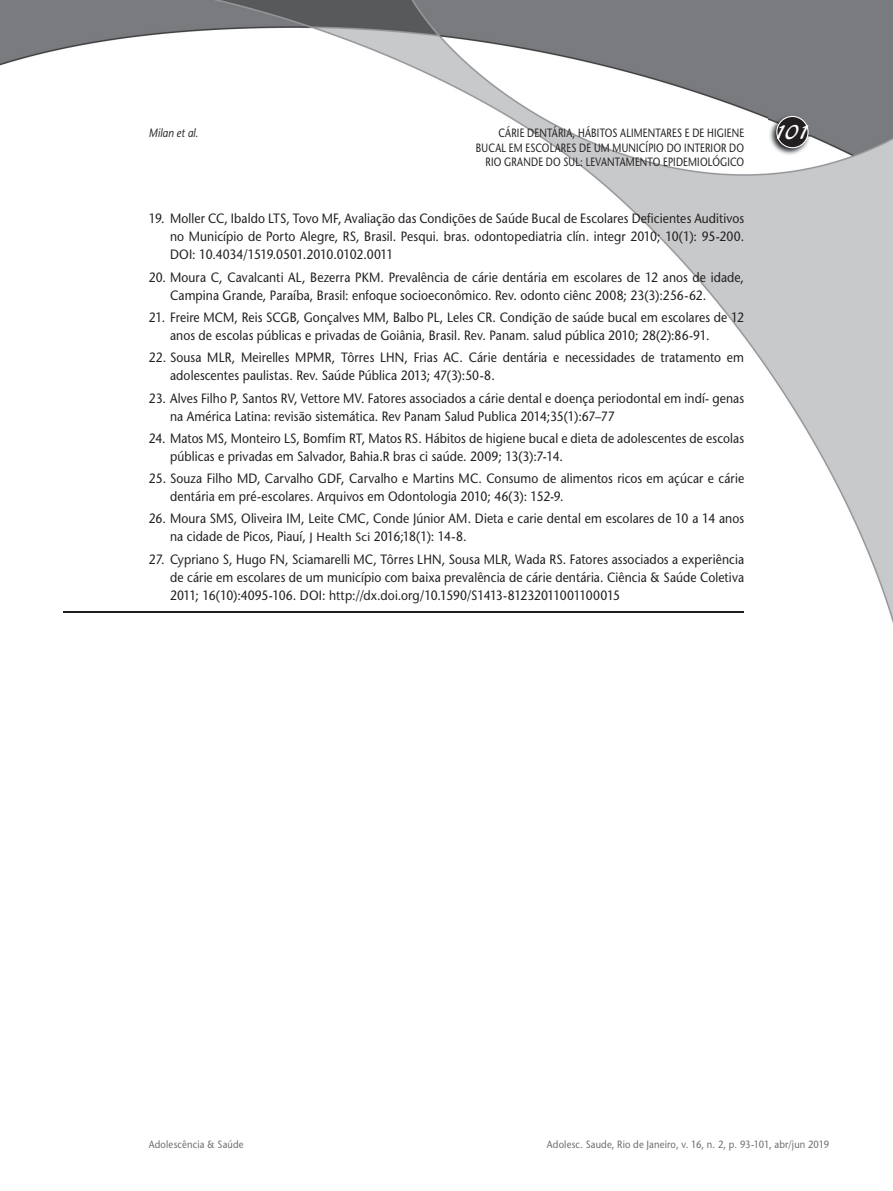
<style>
.page{position:relative;width:893px;height:1191px;background:#fff}
.page>*{position:absolute;margin:0;border:0;box-sizing:border-box;transform-origin:0 0}
.t1{font:21px "Blacklight D";color:#fff}
.t2{font:13.5px/18px "Stone Sans";letter-spacing:.005em;color:#231f20;scale:.9 1}
.t3{font:12px/14.4px "Stone Sans";letter-spacing:.02em;color:#231f20;text-align:right;scale:.8 1}
.t4{font:italic 12px "Stone Sans";letter-spacing:.01em;color:#231f20;scale:.85 1}
.t5{font:10.5px "Stone Sans";letter-spacing:.02em;color:#6c6d70;scale:.9 1}
.s1{font-size:12px}
</style>
<div class="page">
<img style="left:0;top:0;width:893px;height:623px">
<img style="left:769px;top:115px;width:41px;height:41px">
<svg style="left:776px;top:116px;width:33px;height:32px"></svg>
<hr style="left:64px;top:611px;width:680px;height:1px;background:#231f20">
<p class="t4" style="left:149px;top:126px;width:60px">Milan et al.</p>
<p class="t3" style="left:498px;top:126px;width:309px">CÁRIE DENTÁRIA, HÁBITOS ALIMENTARES E DE HIGIENE</p>
<h1 class="t1" style="left:774px;top:119px;width:38px">101</h1>
<p class="t3" style="left:476px;top:140px;width:337px">BUCAL EM ESCOLARES DE UM MUNICÍPIO DO INTERIOR DO<br>RIO GRANDE DO SUL: LEVANTAMENTO EPIDEMIOLÓGICO</p>
<p class="t2" style="left:170px;top:210px;width:639px;text-align:justify;text-indent:-21px">19. Moller CC, Ibaldo LTS, Tovo MF, Avaliação das Condições de Saúde Bucal de Escolares Deficientes Auditivos no Município de Porto Alegre, RS, Brasil. Pesqui. bras. odontopediatria clín. integr 2010; 10(1): 95-200.<br>DOI: 10.4034/1519.0501.2010.0102.0011</p>
<p class="t2" style="left:170px;top:268px;width:639px;text-indent:-21px">20. Moura C, Cavalcanti AL, Bezerra PKM. Prevalência de cárie dentária em escolares de 12 anos de idade,<br>Campina Grande, Paraíba, Brasil: enfoque socioeconômico. Rev. odonto ciênc 2008; 23(3):256-62.</p>
<p class="t2" style="left:170px;top:308px;width:639px;text-indent:-21px">21. Freire MCM, Reis SCGB, Gonçalves MM, Balbo PL, Leles CR. Condição de saúde bucal em escolares de 12 anos de escolas públicas e privadas de Goiânia, Brasil. Rev. Panam. salud pública 2010; 28(2):86-91.</p>
<p class="t2" style="left:170px;top:348px;width:639px;text-indent:-21px">22. Sousa MLR, Meirelles MPMR, Tôrres LHN, Frias AC. Cárie dentária e necessidades de tratamento em adolescentes paulistas. Rev. Saúde Pública 2013; 47(3):50-8.</p>
<p class="t2" style="left:170px;top:389px;width:639px;text-indent:-21px">23. Alves Filho P, Santos RV, Vettore MV. Fatores associados a cárie dental e doença periodontal em indí- genas na América Latina: revisão sistemática. Rev Panam Salud Publica 2014;35(1):67–77</p>
<p class="t2" style="left:170px;top:429px;width:639px;text-indent:-21px">24. Matos MS, Monteiro LS, Bomfim RT, Matos RS. Hábitos de higiene bucal e dieta de adolescentes de escolas públicas e privadas em Salvador, Bahia.R bras ci saúde. 2009; 13(3):7-14.</p>
<p class="t2" style="left:170px;top:469px;width:639px;text-indent:-21px">25. Souza Filho MD, Carvalho GDF, Carvalho e Martins MC. Consumo de alimentos ricos em açúcar e cárie dentária em pré-escolares. Arquivos em Odontologia 2010; 46(3): 152-9.</p>
<p class="t2" style="left:170px;top:509px;width:639px;text-indent:-21px">26. Moura SMS, Oliveira IM, Leite CMC, Conde Júnior AM. Dieta e carie dental em escolares de 10 a 14 anos na cidade de Picos, Piauí, <span class="s1">J Health Sci</span> 2016;18(1): 14-8.</p>
<p class="t2" style="left:170px;top:550px;width:639px;text-align:justify;text-indent:-21px">27. Cypriano S, Hugo FN, Sciamarelli MC, Tôrres LHN, Sousa MLR, Wada RS. Fatores associados a experiência de cárie em escolares de um município com baixa prevalência de cárie dentária. Ciência &amp; Saúde Coletiva 2011; 16(10):4095-106. DOI: http://dx.doi.org/10.1590/S1413-81232011001100015</p>
<p class="t5" style="left:149px;top:1138px;width:107px">Adolescência &amp; Saúde</p>
<p class="t5" style="left:547px;top:1138px;width:315px">Adolesc. Saude, Rio de Janeiro, v. 16, n. 2, p. 93-101, abr/jun 2019</p>
</div>
